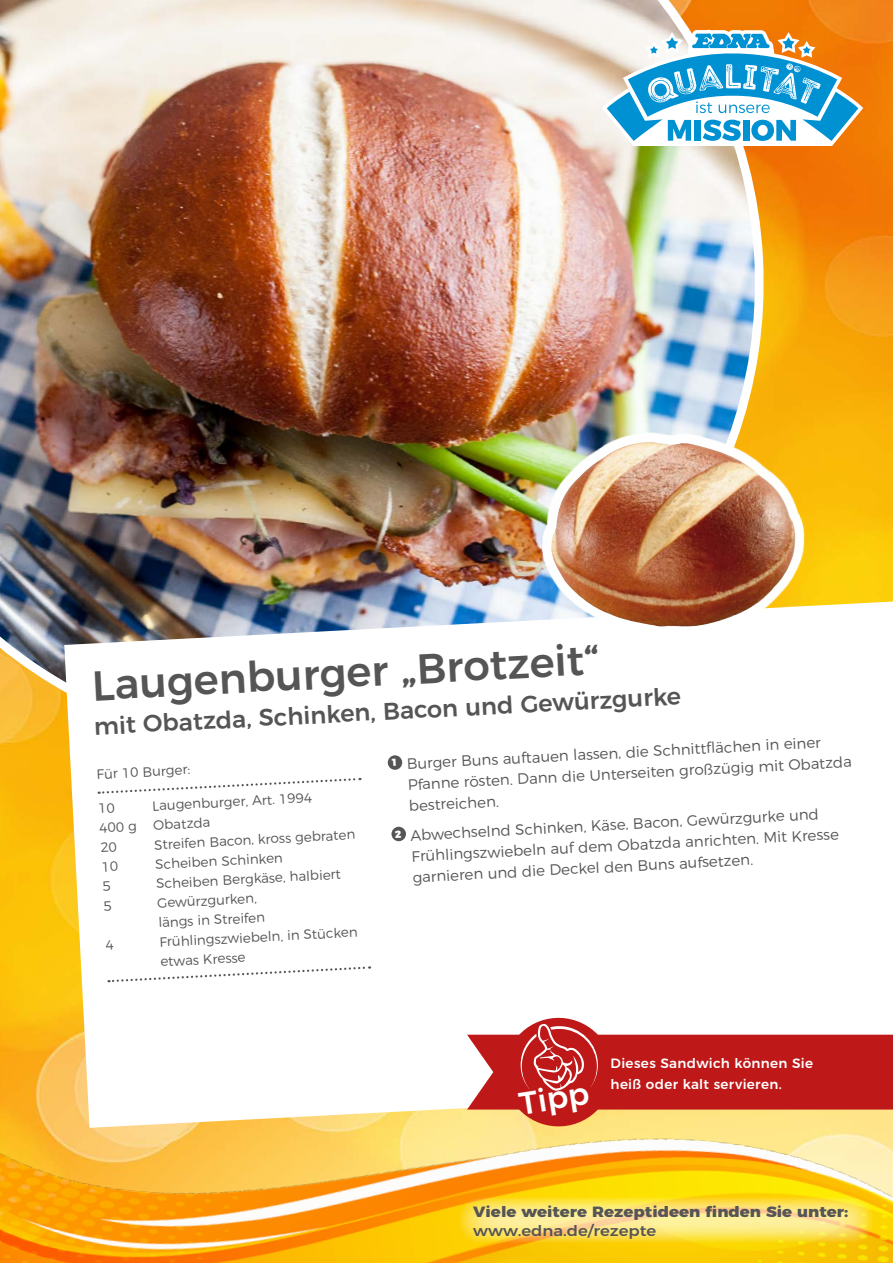
<style>
.page{position:relative;width:893px;height:1263px;background:#fff}
.page>*{position:absolute;margin:0;border:0;box-sizing:border-box;transform-origin:0 0}
._01_Head{font:500 42px "Montserrat";color:#565555}
._04_Zubereitung{font:500 31.5px "Montserrat";color:#fff}
._02_Subhead{font:500 24px "Montserrat";color:#555}
._04_Zubereitung-2{font:300 15px/21px "Montserrat";color:#555}
.t1{font:800 14.85px "Montserrat";color:#555;scale:1.11 1}
.t2{font:500 14.85px "Montserrat";color:#555;scale:1.11 1}
._03_Zutaten{font:300 13.5px/19.5px "Montserrat";color:#555}
.Fließtext{font:500 13.5px "Montserrat";letter-spacing:.025em;color:#fff}
.Zutaten_Head{font:300 13.5px "Montserrat";color:#555}
</style>
<div class="page">
<img style="left:1px;top:0;width:892px;height:1067px">
<img style="left:0;top:0;width:772px;height:760px">
<img style="left:0;top:1067px;width:893px;height:196px">
<svg style="left:457px;top:1195px;width:419px;height:50px;background:#fcdf5d"></svg>
<svg style="left:602px;top:30px;width:261px;height:116px"></svg>
<svg style="left:64px;top:601px;width:829px;height:527px"></svg>
<svg style="left:99px;top:777px;width:261px;height:18px"></svg>
<svg style="left:109px;top:965px;width:261px;height:18px"></svg>
<div style="left:388px;top:755px;width:14px;height:15px;background:#555;border-radius:50%"></div>
<div style="left:391px;top:826px;width:15px;height:15px;background:#555;border-radius:50%"></div>
<svg style="left:467px;top:1016px;width:426px;height:112px"></svg>
<img style="left:524px;top:407px;width:296px;height:253px">
<img style="left:551px;top:442px;width:247px;height:186px">
<svg style="left:100px;top:803px;width:15px;height:10px"></svg>
<svg style="left:101px;top:842px;width:16px;height:10px"></svg>
<svg style="left:103px;top:861px;width:15px;height:11px"></svg>
<svg style="left:103px;top:881px;width:7px;height:10px"></svg>
<svg style="left:104px;top:901px;width:7px;height:10px"></svg>
<svg style="left:106px;top:940px;width:8px;height:10px"></svg>
<p class="_01_Head" style="left:90px;top:652px;width:510px;rotate:-3deg">Laugenburger „Brotzeit“</p>
<p class="_02_Subhead" style="left:93px;top:707px;width:589px;rotate:-3deg">mit Obatzda, Schinken, Bacon und Gewürzgurke</p>
<p class="Zutaten_Head" style="left:96px;top:763px;width:95px;rotate:-3deg">Für 10 Burger:</p>
<p class="_03_Zutaten" style="left:152px;top:795px;width:162px;rotate:-3deg">Laugenburger, Art. 1994</p>
<p class="_03_Zutaten" style="left:99px;top:817px;width:113px;rotate:-3deg">400 g Obatzda</p>
<p class="_03_Zutaten" style="left:154px;top:834px;width:203px;rotate:-3deg">Streifen Bacon, kross gebraten</p>
<p class="_03_Zutaten" style="left:155px;top:853px;width:129px;rotate:-3deg">Scheiben Schinken</p>
<p class="_03_Zutaten" style="left:156px;top:873px;width:186px;rotate:-3deg">Scheiben Bergkäse, halbiert</p>
<p class="_03_Zutaten" style="left:157px;top:892px;width:108px;rotate:-3deg">Gewürzgurken, längs in Streifen</p>
<p class="_03_Zutaten" style="left:159px;top:931px;width:200px;rotate:-3deg">Frühlingszwiebeln, in Stücken</p>
<p class="_03_Zutaten" style="left:160px;top:951px;width:87px;rotate:-3deg">etwas Kresse</p>
<p class="_04_Zubereitung-2" style="left:406px;top:752px;width:446px;rotate:-3deg">Burger Buns auftauen lassen, die Schnittfl ächen in einer<br>Pfanne rösten. Dann die Unterseiten großzügig mit Obatzda bestreichen.</p>
<p class="_04_Zubereitung-2" style="left:410px;top:823px;width:429px;rotate:-3deg">Abwechselnd Schinken, Käse, Bacon, Gewürzgurke und<br>Frühlingszwiebeln auf dem Obatzda anrichten. Mit Kresse garnieren und die Deckel den Buns aufsetzen.</p>
<p class="_04_Zubereitung" style="left:515px;top:1078px;width:72px;rotate:-9deg">Tipp</p>
<p class="Fließtext" style="left:611px;top:1052px;width:204px">Dieses Sandwich können Sie</p>
<p class="Fließtext" style="left:611px;top:1073px;width:173px">heiß oder kalt servieren.</p>
<p class="t1" style="left:473px;top:1199px;width:339px">Viele weitere Rezeptideen finden Sie unter:</p>
<p class="t2" style="left:473px;top:1219px;width:166px">www.edna.de/rezepte</p>
</div>
